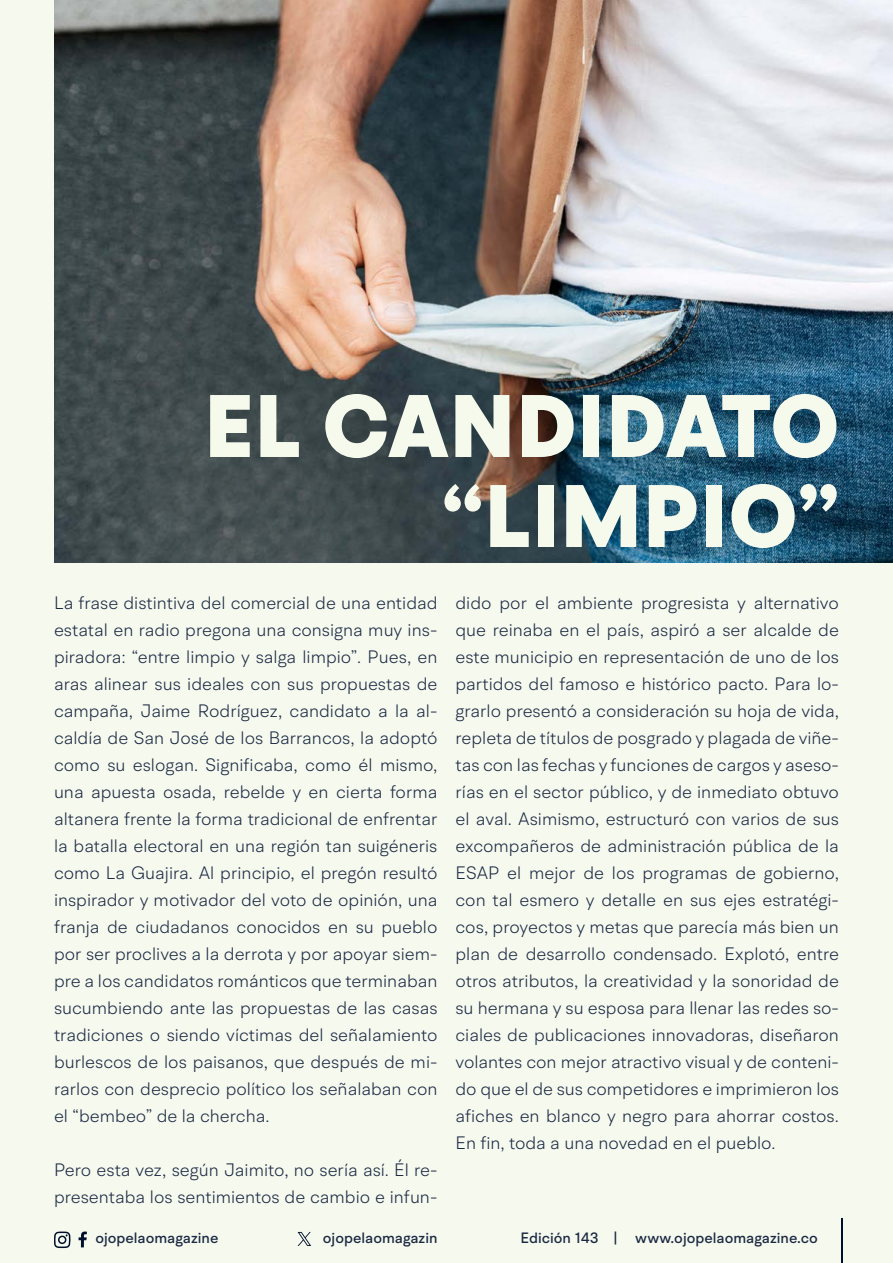
<style>
.page{position:relative;width:893px;height:1263px;background:#f6f9ee}
.page>*{position:absolute;margin:0;border:0;box-sizing:border-box;transform-origin:0 0}
.t1{font:900 88.5px/90px "BR Hendrix";letter-spacing:.01em;color:#f5faed;text-align:right}
.t2{font:300 18px/27px "BR Hendrix";color:#1b2943;text-align:justify}
.t3{font:500 15px "BR Hendrix";color:#1b2943}
</style>
<div class="page">
<svg style="left:79px;top:1231px;width:8px;height:16px"></svg>
<svg style="left:54px;top:1231px;width:17px;height:17px"></svg>
<hr style="left:841px;top:1219px;width:1px;height:44px;background:#000f2b">
<svg style="left:298px;top:1232px;width:13px;height:14px"></svg>
<img style="left:54px;top:0;width:839px;height:563px">
<h1 class="t1" style="left:204px;top:384px;width:636px">EL CANDIDATO “LIMPIO”</h1>
<p class="t2" style="left:54px;top:589px;width:385px">La frase distintiva del comercial de una entidad estatal en radio pregona una consigna muy ins&shy;piradora: “entre limpio y salga limpio”. Pues, en aras alinear sus ideales con sus propuestas de campaña, Jaime Rodríguez, candidato a la al&shy;caldía de San José de los Barrancos, la adoptó como su eslogan. Significaba, como él mismo, una apuesta osada, rebelde y en cierta forma altanera frente la forma tradicional de enfrentar la batalla electoral en una región tan suigéneris como La Guajira. Al principio, el pregón resultó inspirador y motivador del voto de opinión, una franja de ciudadanos conocidos en su pueblo por ser proclives a la derrota y por apoyar siem&shy;pre a los candidatos románticos que terminaban sucumbiendo ante las propuestas de las casas tradiciones o siendo víctimas del señalamiento burlescos de los paisanos, que después de mi&shy;rarlos con desprecio político los señalaban con el “bembeo” de la chercha.</p>
<p class="t2" style="left:54px;top:1156px;width:385px">Pero esta vez, según Jaimito, no sería así. Él re&shy;presentaba los sentimientos de cambio e infun-</p>
<p class="t2" style="left:455px;top:589px;width:385px">dido por el ambiente progresista y alternativo que reinaba en el país, aspiró a ser alcalde de este municipio en representación de uno de los partidos del famoso e histórico pacto. Para lo&shy;grarlo presentó a consideración su hoja de vida, repleta de títulos de posgrado y plagada de viñe&shy;tas con las fechas y funciones de cargos y aseso&shy;rías en el sector público, y de inmediato obtuvo el aval. Asimismo, estructuró con varios de sus excompañeros de administración pública de la ESAP el mejor de los programas de gobierno, con tal esmero y detalle en sus ejes estratégi&shy;cos, proyectos y metas que parecía más bien un plan de desarrollo condensado. Explotó, entre otros atributos, la creatividad y la sonoridad de su hermana y su esposa para llenar las redes so&shy;ciales de publicaciones innovadoras, diseñaron volantes con mejor atractivo visual y de conteni&shy;do que el de sus competidores e imprimieron los afiches en blanco y negro para ahorrar costos.<br>En fin, toda a una novedad en el pueblo.</p>
<p class="t3" style="left:95px;top:1229px;width:125px">ojopelaomagazine</p>
<p class="t3" style="left:323px;top:1229px;width:116px">ojopelaomagazin</p>
<p class="t3" style="left:521px;top:1229px;width:299px">Edición 143 | www.ojopelaomagazine.co</p>
</div>
